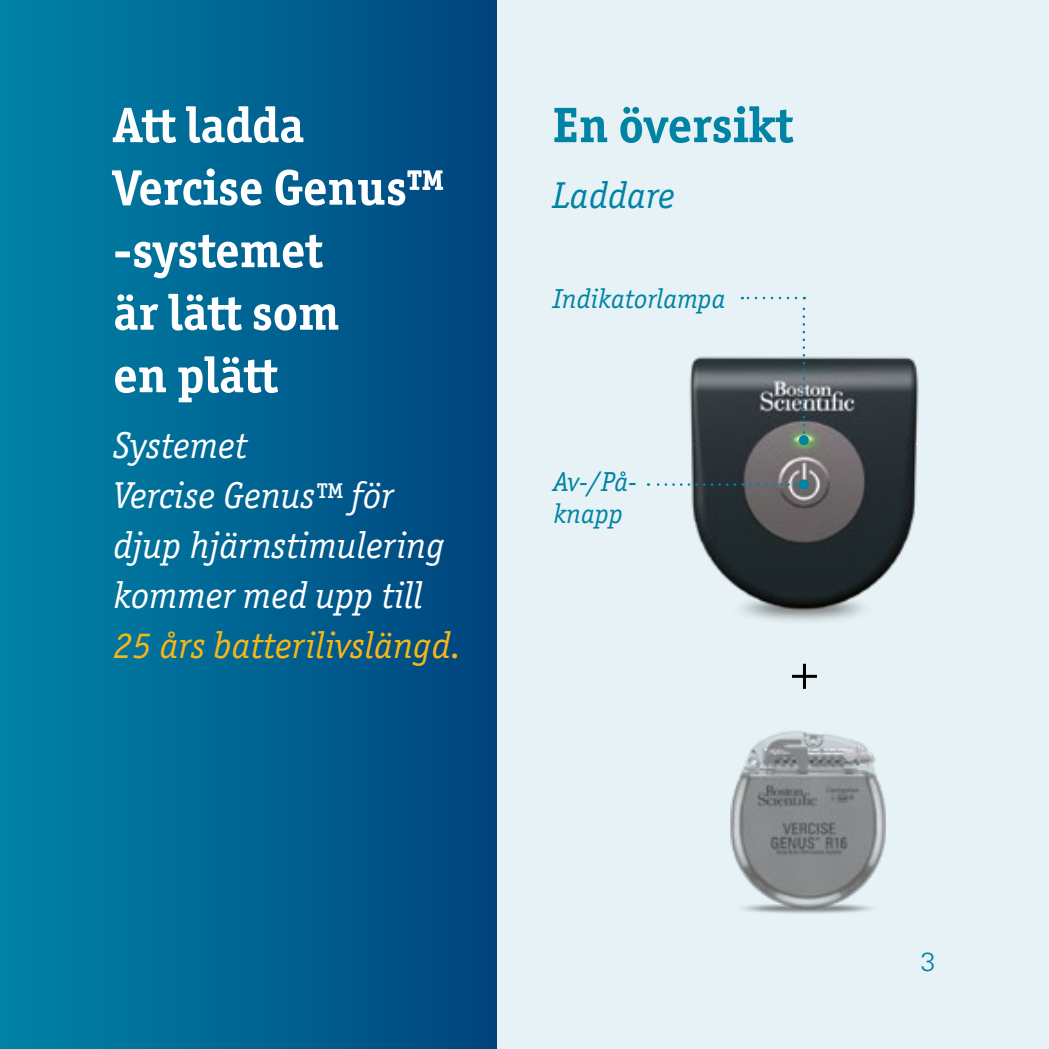
<style>
.page{position:relative;width:1049px;height:1049px;background:#fff}
.page>*{position:absolute;margin:0;border:0;box-sizing:border-box;transform-origin:0 0}
.t1{font:700 50px/62.5px "Officina Ser ITC Std";color:#fff}
.t2{font:700 50px "Officina Ser ITC Std";color:#0083a4}
.t3{font:300 50px "Univers";color:#000}
.t4{font:italic 37.5px/50px "Officina Ser ITC Std";letter-spacing:.01em;color:#fff}
.t5{font:italic 37.5px "Officina Ser ITC Std";letter-spacing:.01em;color:#f7b617}
.t6{font:italic 37.5px "Officina Ser ITC Std";letter-spacing:.01em;color:#0083a4}
.t7{font:italic 27.5px/32.5px "Officina Ser ITC Std";letter-spacing:.01em;color:#0083a4}
.t8{font:300 26.25px "Univers";color:#0083a4}
</style>
<div class="page">
<div style="left:496px;top:0;width:553px;height:1049px;background:#e6f2f6"></div>
<div style="left:0;top:0;width:496px;height:1049px;background:linear-gradient(to right,#0084a6,#00447e)"></div>
<img style="left:0;top:0;width:1px;height:1049px">
<img style="left:646px;top:323px;width:273px;height:298px">
<svg style="left:648px;top:483px;width:148px;height:3px"></svg>
<div style="left:799px;top:479px;width:10px;height:10px;background:#0083a4;border-radius:50%"></div>
<svg style="left:803px;top:297px;width:2px;height:136px"></svg>
<svg style="left:742px;top:297px;width:54px;height:2px"></svg>
<div style="left:799px;top:435px;width:10px;height:10px;background:#0083a4;border-radius:50%"></div>
<img style="left:730px;top:730px;width:156px;height:184px">
<h1 class="t1" style="left:113px;top:94px;width:333px">Att ladda<br>Vercise Genus™ -systemet<br>är lätt som<br>en plätt</h1>
<h1 class="t2" style="left:553px;top:94px;width:241px">En översikt</h1>
<p class="t6" style="left:553px;top:175px;width:123px">Laddare</p>
<p class="t7" style="left:553px;top:283px;width:174px">Indikatorlampa</p>
<p class="t4" style="left:113px;top:421px;width:333px">Systemet<br>Vercise Genus™ för djup hjärnstimulering kommer med upp till</p>
<p class="t5" style="left:113px;top:625px;width:350px">25 års batterilivslängd.</p>
<p class="t7" style="left:553px;top:465px;width:85px">Av-/På&shy;knapp</p>
<h1 class="t3" style="left:788px;top:641px;width:34px">+</h1>
<p class="t8" style="left:921px;top:946px;width:16px">3</p>
</div>
